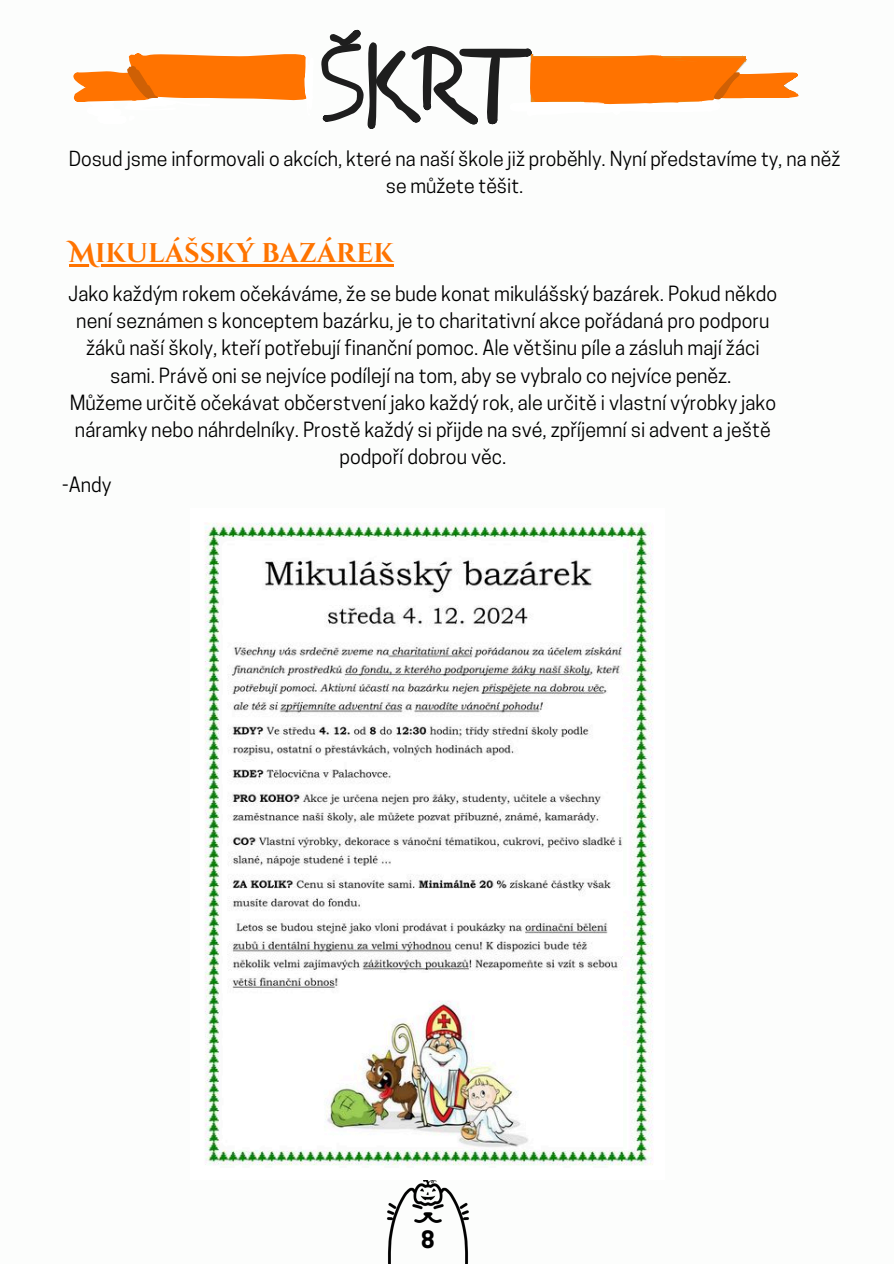
<style>
.page{position:relative;width:894px;height:1264px;background:#fff}
.page>*{position:absolute;margin:0;border:0;box-sizing:border-box;transform-origin:0 0}
.t1{font:700 27px "Cinzel Decorative";color:#ff7300}
.t2{font:700 22.5px "Cooper Hewitt";color:#000}
.t3{font:19.65px/27.3px "Cooper Hewitt";color:#000;text-align:center}
.t4{font:19.5px/27px "Cooper Hewitt";color:#000;text-align:center}
</style>
<div class="page">
<img style="left:386px;top:1180px;width:83px;height:83px">
<svg style="left:73px;top:53px;width:234px;height:49px"></svg>
<svg style="left:321px;top:30px;width:477px;height:99px"></svg>
<div style="left:572px;top:102px;width:33px;height:9px;background:#fff"></div>
<svg style="left:584px;top:102px;width:23px;height:5px"></svg>
<div style="left:578px;top:103px;width:27px;height:5px;background:#fff"></div>
<img style="left:204px;top:523px;width:449px;height:643px">
<hr style="left:69px;top:264px;width:325px;height:2px;background:#ff7300">
<p class="t4" style="left:69px;top:148px;width:773px">Dosud jsme informovali o akcích, které na naší škole již proběhly. Nyní představíme ty, na něž se můžete těšit.</p>
<p class="t1" style="left:69px;top:236px;width:326px">Mikulášský bazárek</p>
<p class="t3" style="left:69px;top:282px;width:710px">Jako každým rokem očekáváme, že se bude konat mikulášský bazárek. Pokud někdo není seznámen s konceptem bazárku, je to charitativní akce pořádaná pro podporu žáků naší školy, kteří potřebují finanční pomoc. Ale většinu píle a zásluh mají žáci sami. Právě oni se nejvíce podílejí na tom, aby se vybralo co nejvíce peněz.</p>
<p class="t3" style="left:70px;top:391px;width:707px">Můžeme určitě očekávat občerstvení jako každý rok, ale určitě i vlastní výrobky jako náramky nebo náhrdelníky. Prostě každý si přijde na své, zpříjemní si advent a ještě podpoří dobrou věc.</p>
<p class="t3" style="left:62px;top:473px;width:51px">-Andy</p>
<p class="t2" style="left:421px;top:1230px;width:15px">8</p>
</div>
